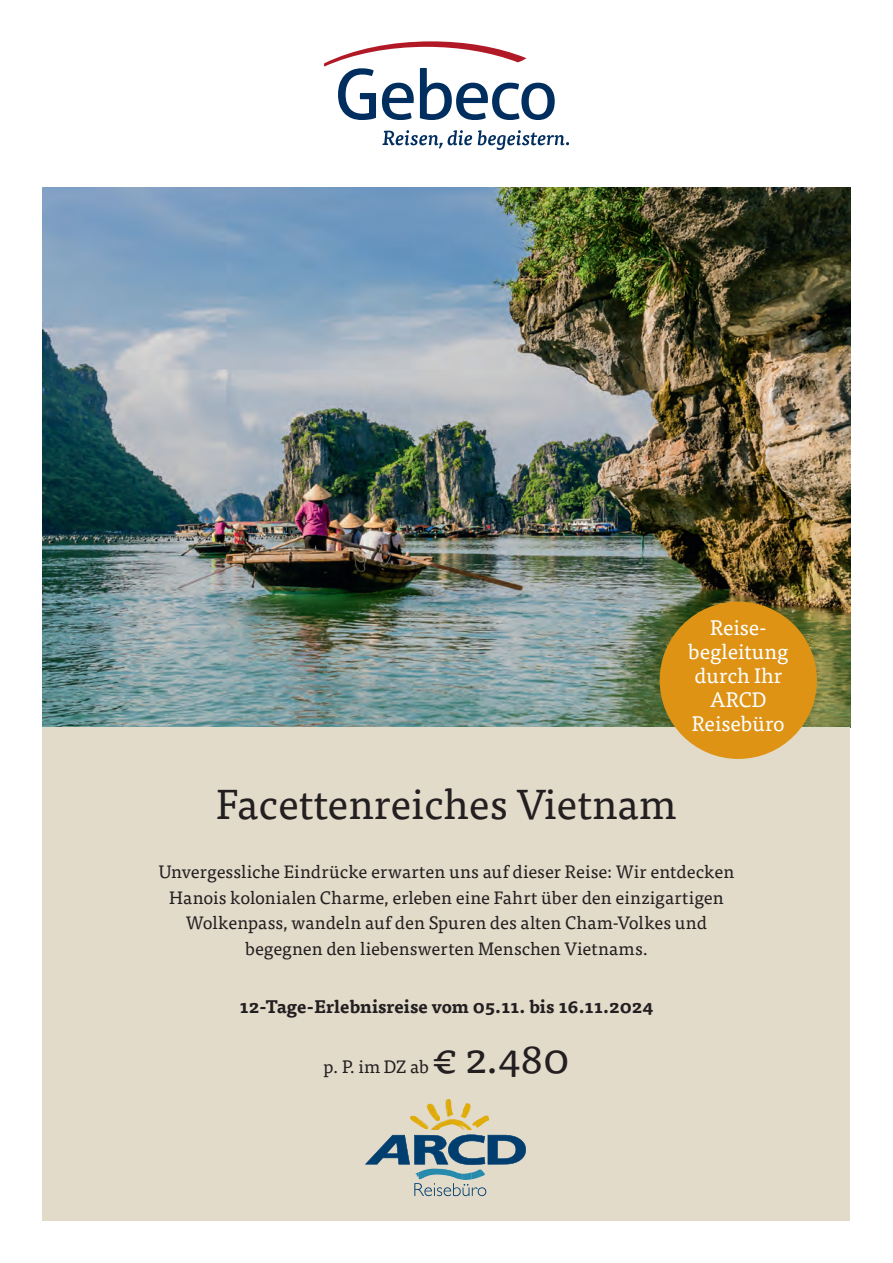
<style>
.page{position:relative;width:893px;height:1263px;background:#fff}
.page>*{position:absolute;margin:0;border:0;box-sizing:border-box;transform-origin:0 0}
.t1{font:42px "Tisa OT";color:#231f20}
.t2{font:21px/24px "Tisa OT";color:#fff;text-align:center}
.t3{font:18px/25.5px "Tisa OT";color:#231f20;text-align:center}
.t4{font:700 18px "Tisa OT";color:#231f20}
</style>
<div class="page">
<img style="left:43px;top:187px;width:807px;height:540px">
<svg style="left:324px;top:41px;width:231px;height:79px"></svg>
<svg style="left:382px;top:130px;width:90px;height:19px"></svg>
<svg style="left:478px;top:130px;width:91px;height:20px"></svg>
<div style="left:43px;top:727px;width:807px;height:493px;background:#e2dbca"></div>
<div style="left:660px;top:602px;width:157px;height:157px;background:#de9315;border-radius:50%"></div>
<img style="left:427px;top:1099px;width:26px;height:18px">
<img style="left:463px;top:1103px;width:8px;height:25px">
<img style="left:454px;top:1110px;width:9px;height:19px">
<svg style="left:410px;top:1116px;width:9px;height:9px"></svg>
<svg style="left:472px;top:1116px;width:13px;height:11px"></svg>
<svg style="left:365px;top:1134px;width:161px;height:62px"></svg>
<p class="t2" style="left:688px;top:616px;width:102px">Reise&shy;begleitung durch Ihr<br>ARCD<br>Reisebüro</p>
<h1 class="t1" style="left:216px;top:779px;width:462px">Facettenreiches Vietnam</h1>
<p class="t3" style="left:159px;top:859px;width:577px">Unvergessliche Eindrücke erwarten uns auf dieser Reise: Wir entdecken Hanois kolonialen Charme, erleben eine Fahrt über den einzigartigen Wolkenpass, wandeln auf den Spuren des alten Cham-Volkes und begegnen den liebenswerten Menschen Vietnams.</p>
<p class="t4" style="left:239px;top:996px;width:416px">12-Tage-Erlebnisreise vom 05.11. bis 16.11.2024</p>
<h1 class="t1" style="left:433px;top:1034px;width:138px">€ 2.480</h1>
<p class="t3" style="left:323px;top:1054px;width:107px">p. P. im DZ ab</p>
</div>
